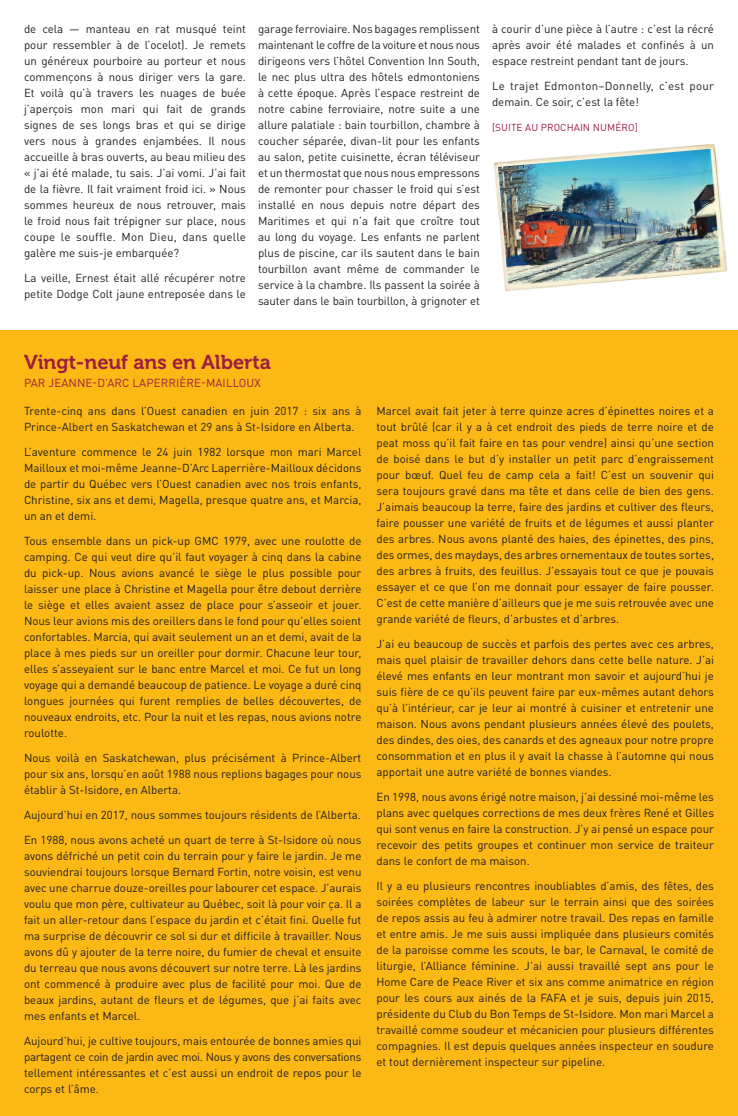
<style>
.page{position:relative;width:738px;height:1116px;background:#fff}
.page>*{position:absolute;margin:0;border:0;box-sizing:border-box;transform-origin:0 0}
.titre2{font:20px "Museo 700";color:#9d1b42}
.texte_courant{font:11.5px/16px "DIN Pro";color:#231f20;text-align:justify}
.texte_courant-2{font:11.5px/16px "DIN Pro";letter-spacing:.025em;color:#231f20}
.auteur{font:11.5px "DIN Pro";letter-spacing:.01em;color:#9d1b42}
.texte_courant-3{font:10px "DIN Pro";letter-spacing:.01em;color:#9d1b42}
</style>
<div class="page">
<div style="left:0;top:330px;width:738px;height:786px;background:#fcb814"></div>
<img style="left:493px;top:144px;width:234px;height:148px">
<p class="texte_courant" style="left:24px;top:20px;width:224px">de cela — manteau en rat musqué teint pour ressembler à de l’ocelot). Je remets un généreux pourboire au porteur et nous commençons à nous diriger vers la gare.<br>Et voilà qu’à travers les nuages de buée j’aperçois mon mari qui fait de grands signes de ses longs bras et qui se dirige vers nous à grandes enjambées. Il nous accueille à bras ouverts, au beau milieu des « j’ai été malade, tu sais. J’ai vomi. J’ai fait de la fièvre. Il fait vraiment froid ici. » Nous sommes heureux de nous retrouver, mais le froid nous fait trépigner sur place, nous coupe le souffle. Mon Dieu, dans quelle galère me suis-je embarquée?</p>
<p class="texte_courant" style="left:24px;top:269px;width:224px">La veille, Ernest était allé récupérer notre petite Dodge Colt jaune entreposée dans le</p>
<p class="texte_courant" style="left:258px;top:20px;width:224px">garage ferroviaire. Nos bagages remplissent maintenant le coffre de la voiture et nous nous dirigeons vers l’hôtel Convention Inn South, le nec plus ultra des hôtels edmontoniens à cette époque. Après l’espace restreint de notre cabine ferroviaire, notre suite a une allure palatiale : bain tourbillon, chambre à coucher séparée, divan-lit pour les enfants au salon, petite cuisinette, écran téléviseur et un thermostat que nous nous empressons de remonter pour chasser le froid qui s’est installé en nous depuis notre départ des Maritimes et qui n’a fait que croître tout au long du voyage. Les enfants ne parlent plus de piscine, car ils sautent dans le bain tourbillon avant même de commander le service à la chambre. Ils passent la soirée à sauter dans le bain tourbillon, à grignoter et</p>
<p class="texte_courant" style="left:492px;top:20px;width:224px">à courir d’une pièce à l’autre : c’est la récré après avoir été malades et confinés à un espace restreint pendant tant de jours.</p>
<p class="texte_courant-2" style="left:492px;top:77px;width:224px">Le trajet Edmonton–Donnelly, c’est pour demain. Ce soir, c’est la fête!</p>
<p class="texte_courant-3" style="left:492px;top:119px;width:147px">[SUITE AU PROCHAIN NUMÉRO]</p>
<p class="titre2" style="left:24px;top:351px;width:249px">Vingt-neuf ans en Alberta</p>
<p class="auteur" style="left:24px;top:373px;width:238px">PAR JEANNE-D’ARC LAPERRIÈRE-MAILLOUX</p>
<p class="texte_courant" style="left:24px;top:401px;width:339px">Trente-cinq ans dans l’Ouest canadien en juin 2017 : six ans à<br>Prince-Albert en Saskatchewan et 29 ans à St-Isidore en Alberta.</p>
<p class="texte_courant" style="left:24px;top:442px;width:339px">L’aventure commence le 24 juin 1982 lorsque mon mari Marcel Mailloux et moi-même Jeanne-D’Arc Laperrière-Mailloux décidons de partir du Québec vers l’Ouest canadien avec nos trois enfants, Christine, six ans et demi, Magella, presque quatre ans, et Marcia, un an et demi.</p>
<p class="texte_courant" style="left:24px;top:531px;width:339px">Tous ensemble dans un pick-up GMC 1979, avec une roulotte de camping. Ce qui veut dire qu’il faut voyager à cinq dans la cabine du pick-up. Nous avions avancé le siège le plus possible pour laisser une place à Christine et Magella pour être debout derrière le siège et elles avaient assez de place pour s’asseoir et jouer.<br>Nous leur avions mis des oreillers dans le fond pour qu’elles soient confortables. Marcia, qui avait seulement un an et demi, avait de la place à mes pieds sur un oreiller pour dormir. Chacune leur tour, elles s’asseyaient sur le banc entre Marcel et moi. Ce fut un long voyage qui a demandé beaucoup de patience. Le voyage a duré cinq longues journées qui furent remplies de belles découvertes, de nouveaux endroits, etc. Pour la nuit et les repas, nous avions notre roulotte.</p>
<p class="texte_courant" style="left:24px;top:748px;width:339px">Nous voilà en Saskatchewan, plus précisément à Prince-Albert pour six ans, lorsqu’en août 1988 nous replions bagages pour nous établir à St-Isidore, en Alberta.</p>
<p class="texte_courant" style="left:24px;top:805px;width:339px">Aujourd’hui en 2017, nous sommes toujours résidents de l’Alberta.</p>
<p class="texte_courant" style="left:24px;top:830px;width:339px">En 1988, nous avons acheté un quart de terre à St-Isidore où nous avons défriché un petit coin du terrain pour y faire le jardin. Je me souviendrai toujours lorsque Bernard Fortin, notre voisin, est venu avec une charrue douze-oreilles pour labourer cet espace. J’aurais voulu que mon père, cultivateur au Québec, soit là pour voir ça. Il a fait un aller-retour dans l’espace du jardin et c’était fini. Quelle fut ma surprise de découvrir ce sol si dur et difficile à travailler. Nous avons dû y ajouter de la terre noire, du fumier de cheval et ensuite du terreau que nous avons découvert sur notre terre. Là les jardins ont commencé à produire avec plus de facilité pour moi. Que de beaux jardins, autant de fleurs et de légumes, que j’ai faits avec mes enfants et Marcel.</p>
<p class="texte_courant" style="left:24px;top:1031px;width:339px">Aujourd’hui, je cultive toujours, mais entourée de bonnes amies qui partagent ce coin de jardin avec moi. Nous y avons des conversations tellement intéressantes et c’est aussi un endroit de repos pour le corps et l’âme.</p>
<p class="texte_courant" style="left:376px;top:401px;width:339px">Marcel avait fait jeter à terre quinze acres d’épinettes noires et a tout brûlé (car il y a à cet endroit des pieds de terre noire et de peat moss qu’il fait faire en tas pour vendre) ainsi qu’une section de boisé dans le but d’y installer un petit parc d’engraissement pour bœuf. Quel feu de camp cela a fait! C’est un souvenir qui sera toujours gravé dans ma tête et dans celle de bien des gens.<br>J’aimais beaucoup la terre, faire des jardins et cultiver des fleurs, faire pousser une variété de fruits et de légumes et aussi planter des arbres. Nous avons planté des haies, des épinettes, des pins, des ormes, des maydays, des arbres ornementaux de toutes sortes, des arbres à fruits, des feuillus. J’essayais tout ce que je pouvais essayer et ce que l’on me donnait pour essayer de faire pousser.<br>C’est de cette manière d’ailleurs que je me suis retrouvée avec une grande variété de fleurs, d’arbustes et d’arbres.</p>
<p class="texte_courant" style="left:376px;top:634px;width:339px">J’ai eu beaucoup de succès et parfois des pertes avec ces arbres, mais quel plaisir de travailler dehors dans cette belle nature. J’ai élevé mes enfants en leur montrant mon savoir et aujourd’hui je suis fière de ce qu’ils peuvent faire par eux-mêmes autant dehors qu’à l’intérieur, car je leur ai montré à cuisiner et entretenir une maison. Nous avons pendant plusieurs années élevé des poulets, des dindes, des oies, des canards et des agneaux pour notre propre consommation et en plus il y avait la chasse à l’automne qui nous apportait une autre variété de bonnes viandes.</p>
<p class="texte_courant" style="left:376px;top:787px;width:339px">En 1998, nous avons érigé notre maison, j’ai dessiné moi-même les plans avec quelques corrections de mes deux frères René et Gilles qui sont venus en faire la construction. J’y ai pensé un espace pour recevoir des petits groupes et continuer mon service de traiteur dans le confort de ma maison.</p>
<p class="texte_courant" style="left:376px;top:876px;width:339px">Il y a eu plusieurs rencontres inoubliables d’amis, des fêtes, des soirées complètes de labeur sur le terrain ainsi que des soirées de repos assis au feu à admirer notre travail. Des repas en famille et entre amis. Je me suis aussi impliquée dans plusieurs comités de la paroisse comme les scouts, le bar, le Carnaval, le comité de liturgie, l’Alliance féminine. J’ai aussi travaillé sept ans pour le Home Care de Peace River et six ans comme animatrice en région pour les cours aux ainés de la FAFA et je suis, depuis juin 2015, présidente du Club du Bon Temps de St-Isidore. Mon mari Marcel a travaillé comme soudeur et mécanicien pour plusieurs différentes compagnies. Il est depuis quelques années inspecteur en soudure et tout dernièrement inspecteur sur pipeline.</p>
</div>
